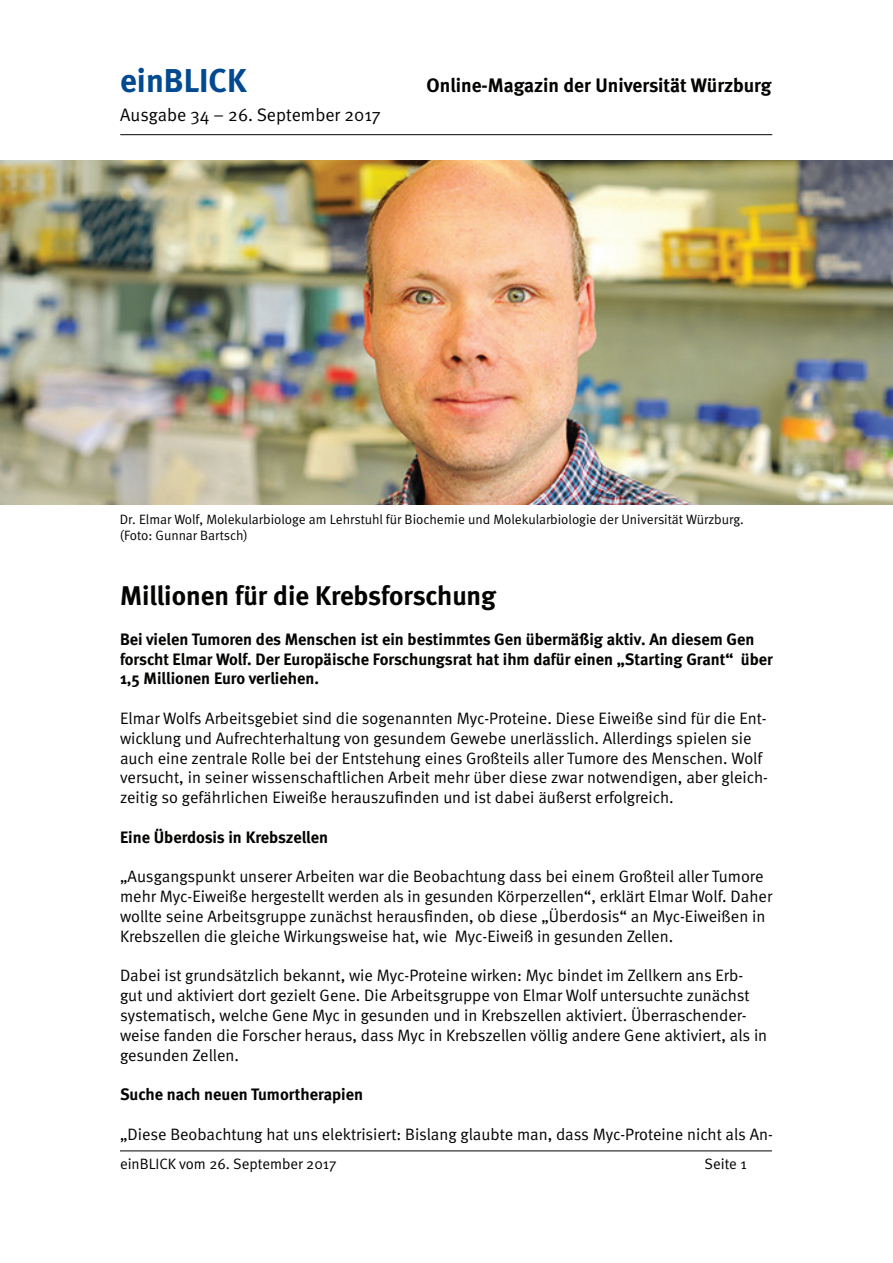
<style>
.page{position:relative;width:893px;height:1263px;background:#fff}
.page>*{position:absolute;margin:0;border:0;box-sizing:border-box;transform-origin:0 0}
.t1{font:700 33px "Meta";color:#014990}
.t2{font:700 27px "Meta";color:#040503}
.t3{font:700 19.5px "Meta";color:#040503}
.t4{font:18px "Meta Normal";color:#040503}
.t5{font:16.5px/19.8px "Meta Normal";color:#040503}
.t6{font:700 16.5px/19.8px "Meta";color:#040503}
.t7{font:15px "Meta Normal";color:#040503}
.t8{font:13.5px/16.2px "Meta Normal";color:#040503}
</style>
<div class="page">
<hr style="left:120px;top:134px;width:652px;height:1px;background:#040503">
<hr style="left:120px;top:1150px;width:652px;height:1px;background:#040503">
<img style="left:0;top:160px;width:893px;height:344px">
<h1 class="t1" style="left:120px;top:61px;width:128px">einBLICK</h1>
<p class="t3" style="left:427px;top:74px;width:346px">Online-Magazin der Universität Würzburg</p>
<p class="t4" style="left:120px;top:105px;width:262px">Ausgabe 34 – 26. September 2017</p>
<p class="t8" style="left:120px;top:511px;width:625px">Dr. Elmar Wolf, Molekularbiologe am Lehrstuhl für Biochemie und Molekularbiologie der Universität Würzburg. (Foto: Gunnar Bartsch)</p>
<h2 class="t2" style="left:120px;top:580px;width:378px">Millionen für die Krebsforschung</h2>
<p class="t6" style="left:120px;top:629px;width:654px">Bei vielen Tumoren des Menschen ist ein bestimmtes Gen übermäßig aktiv. An diesem Gen forscht Elmar Wolf. Der Europäische Forschungsrat hat ihm dafür einen „Starting Grant“ über<br>1,5 Millionen Euro verliehen.</p>
<p class="t5" style="left:120px;top:708px;width:649px">Elmar Wolfs Arbeitsgebiet sind die sogenannten Myc-Proteine. Diese Eiweiße sind für die Ent&shy;wicklung und Aufrechterhaltung von gesundem Gewebe unerlässlich. Allerdings spielen sie auch eine zentrale Rolle bei der Entstehung eines Großteils aller Tumore des Menschen. Wolf versucht, in seiner wissenschaftlichen Arbeit mehr über diese zwar notwendigen, aber gleich&shy;zeitig so gefährlichen Eiweiße herauszufinden und ist dabei äußerst erfolgreich.</p>
<p class="t6" style="left:120px;top:827px;width:210px">Eine Überdosis in Krebszellen</p>
<p class="t5" style="left:120px;top:866px;width:654px">„Ausgangspunkt unserer Arbeiten war die Beobachtung dass bei einem Großteil aller Tumore mehr Myc-Eiweiße hergestellt werden als in gesunden Körperzellen“, erklärt Elmar Wolf. Daher wollte seine Arbeitsgruppe zunächst herausfinden, ob diese „Überdosis“ an Myc-Eiweißen in Krebszellen die gleiche Wirkungsweise hat, wie Myc-Eiweiß in gesunden Zellen.</p>
<p class="t5" style="left:120px;top:965px;width:649px">Dabei ist grundsätzlich bekannt, wie Myc-Proteine wirken: Myc bindet im Zellkern ans Erb&shy;gut und aktiviert dort gezielt Gene. Die Arbeitsgruppe von Elmar Wolf untersuchte zunächst systematisch, welche Gene Myc in gesunden und in Krebszellen aktiviert. Überraschender&shy;weise fanden die Forscher heraus, dass Myc in Krebszellen völlig andere Gene aktiviert, als in gesunden Zellen.</p>
<p class="t6" style="left:120px;top:1084px;width:245px">Suche nach neuen Tumortherapien</p>
<p class="t5" style="left:120px;top:1124px;width:654px">„Diese Beobachtung hat uns elektrisiert: Bislang glaubte man, dass Myc-Proteine nicht als An-</p>
<p class="t7" style="left:120px;top:1155px;width:218px">einBLICK vom 26. September 2017</p>
<p class="t7" style="left:705px;top:1155px;width:44px">Seite 1</p>
</div>
